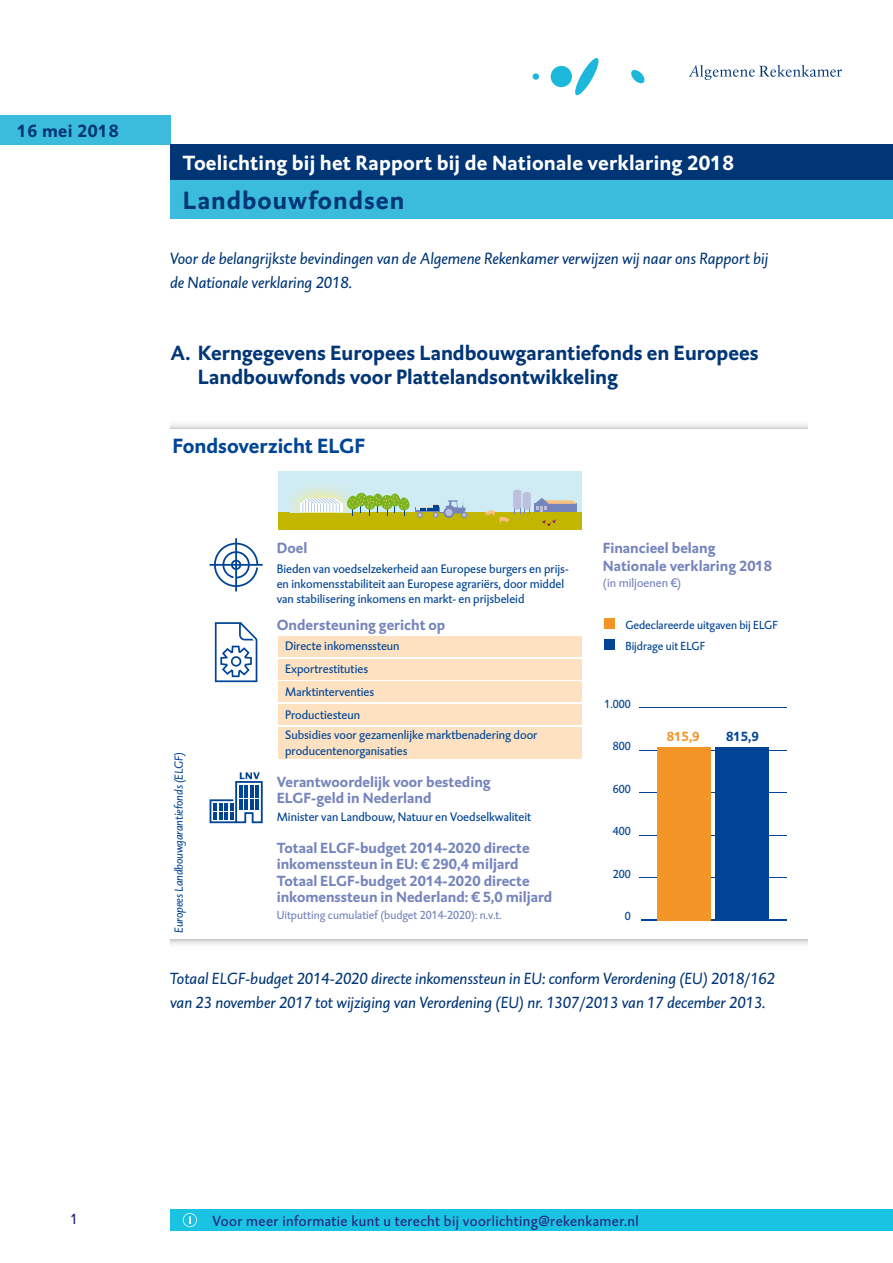
<style>
.page{position:relative;width:893px;height:1263px;background:#fff}
.page>*{position:absolute;margin:0;border:0;box-sizing:border-box;transform-origin:0 0}
.Kop_arcering_PMS_306{font:700 25.5px "DTL Caspari TOT";letter-spacing:.04em;color:#003576}
._6_Kop_2{font:700 21px/24px "DTL Caspari TOT";color:#003576}
.Kop_arcering_diap_do{font:700 21px "DTL Caspari TOT";letter-spacing:.01em;color:#fff}
.t1{font:700 21px "DTL Caspari TOT";color:#004595}
._5_Kop_1{font:700 18px "DTL Caspari TOT";letter-spacing:.03em;color:#003576}
._8_Kop_4__Kop3_zonde{font:italic 16.5px/24px "DTL Caspari TOT";color:#003576}
.t2{font:700 15px/16.5px "DTL Caspari TOT";color:#7684bc}
.t3{font:15px "DTL Caspari TOT";letter-spacing:.03em;color:#25257a}
.t4{font:700 13.5px "DTL Caspari TOT";color:#f39526}
.t5{font:700 13.5px "DTL Caspari TOT";color:#004595}
.t6{font:12.6px/15.1px "DTL Caspari TOT";color:#004595}
.t7{font:12.6px "DTL Caspari TOT";color:#7684bc}
.t8{font:12px/21.3px "DTL Caspari TOT";color:#004595}
.t9{font:12px "DTL Caspari TOT";color:#7684bc}
.t10{font:italic 12px "DTL Caspari TOT";letter-spacing:-.01em;color:#004595}
</style>
<div class="page">
<div style="left:533px;top:73px;width:6px;height:7px;background:#1bb8dc;border-radius:50%"></div>
<div style="left:551px;top:66px;width:21px;height:21px;background:#1bb8dc;border-radius:50%"></div>
<svg style="left:575px;top:58px;width:24px;height:38px"></svg>
<svg style="left:631px;top:70px;width:14px;height:14px"></svg>
<svg style="left:689px;top:65px;width:153px;height:15px"></svg>
<div style="left:170px;top:1210px;width:723px;height:21px;background:#1ac3e2"></div>
<div style="left:0;top:115px;width:170px;height:30px;background:#3bbcdc"></div>
<div style="left:170px;top:145px;width:723px;height:37px;background:#003576"></div>
<div style="left:170px;top:180px;width:723px;height:38px;background:#3bbcdc"></div>
<svg style="left:171px;top:424px;width:637px;height:5px"></svg>
<svg style="left:171px;top:939px;width:637px;height:6px"></svg>
<div style="left:278px;top:636px;width:304px;height:20px;background:#fde1c1"></div>
<div style="left:278px;top:659px;width:304px;height:20px;background:#fde1c1"></div>
<div style="left:278px;top:682px;width:304px;height:20px;background:#fde1c1"></div>
<div style="left:278px;top:704px;width:304px;height:20px;background:#fde1c1"></div>
<div style="left:278px;top:727px;width:304px;height:31px;background:#fde1c1"></div>
<div style="left:278px;top:471px;width:304px;height:58px;background:#cfebf4"></div>
<div style="left:278px;top:512px;width:304px;height:17px;background:#c3b600"></div>
<hr style="left:639px;top:878px;width:148px;height:1px;background:#004595">
<hr style="left:639px;top:835px;width:148px;height:1px;background:#004595">
<hr style="left:639px;top:792px;width:148px;height:1px;background:#004595">
<hr style="left:639px;top:750px;width:148px;height:1px;background:#004595">
<hr style="left:639px;top:707px;width:148px;height:1px;background:#004595">
<hr style="left:641px;top:920px;width:146px;height:1px;background:#004595">
<div style="left:657px;top:747px;width:53px;height:173px;background:#f39526"></div>
<div style="left:716px;top:747px;width:53px;height:173px;background:#004595"></div>
<img style="left:291px;top:487px;width:58px;height:25px">
<svg style="left:485px;top:490px;width:92px;height:37px"></svg>
<svg style="left:300px;top:498px;width:42px;height:14px"></svg>
<svg style="left:347px;top:496px;width:12px;height:14px"></svg>
<svg style="left:398px;top:497px;width:12px;height:13px"></svg>
<svg style="left:349px;top:494px;width:58px;height:22px"></svg>
<svg style="left:415px;top:500px;width:52px;height:18px"></svg>
<svg style="left:215px;top:622px;width:42px;height:60px"></svg>
<svg style="left:210px;top:538px;width:53px;height:53px"></svg>
<svg style="left:210px;top:772px;width:53px;height:51px"></svg>
<div style="left:604px;top:639px;width:11px;height:11px;background:#004595"></div>
<div style="left:604px;top:618px;width:11px;height:11px;background:#f39526"></div>
<h1 class="_5_Kop_1" style="left:17px;top:119px;width:103px">16 mei 2018</h1>
<p class="Kop_arcering_diap_do" style="left:183px;top:148px;width:552px">Toelichting bij het Rapport bij de Nationale verklaring 2018</p>
<p class="Kop_arcering_PMS_306" style="left:183px;top:183px;width:223px">Landbouwfondsen</p>
<p class="_8_Kop_4__Kop3_zonde" style="left:170px;top:246px;width:600px">Voor de belangrijkste bevindingen van de Algemene Rekenkamer verwijzen wij naar ons Rapport bij de Nationale verklaring 2018.</p>
<h2 class="_6_Kop_2" style="left:198px;top:340px;width:562px;text-indent:-28px">A. Kerngegevens Europees Landbouwgarantiefonds en Europees<br>Landbouwfonds voor Plattelandsontwikkeling</h2>
<p class="t1" style="left:172px;top:432px;width:194px">Fondsoverzicht ELGF</p>
<p class="t10" style="left:171px;top:933px;width:183px;rotate:-90deg">Europees Landbouwgarantiefonds (ELGF)</p>
<p class="t2" style="left:277px;top:540px;width:32px">Doel</p>
<p class="t6" style="left:277px;top:561px;width:294px">Bieden van voedselzekerheid aan Europese burgers en prijs&shy;en inkomensstabiliteit aan Europese agrariërs, door middel van stabilisering inkomens en markt- en prijsbeleid</p>
<p class="t2" style="left:277px;top:616px;width:170px">Ondersteuning gericht op</p>
<p class="t6" style="left:285px;top:635px;width:116px;line-height:23px">Directe inkomenssteun<br>Exportrestituties<br>Marktinterventies<br>Productiesteun</p>
<p class="t6" style="left:285px;top:727px;width:254px">Subsidies voor gezamenlijke marktbenadering door producentenorganisaties</p>
<p class="t2" style="left:277px;top:773px;width:215px">Verantwoordelijk voor besteding<br>ELGF-geld in Nederland</p>
<p class="t6" style="left:277px;top:809px;width:256px">Minister van Landbouw, Natuur en Voedselkwaliteit</p>
<p class="t2" style="left:277px;top:839px;width:277px">Totaal ELGF-budget 2014-2020 directe inkomenssteun in EU: € 290,4 miljard Totaal ELGF-budget 2014-2020 directe inkomenssteun in Nederland: € 5,0 miljard</p>
<p class="t9" style="left:277px;top:907px;width:227px">Uitputting cumulatief (budget 2014-2020): n.v.t.</p>
<p class="t2" style="left:603px;top:539px;width:171px;line-height:18px">Financieel belang<br>Nationale verklaring 2018</p>
<p class="t7" style="left:603px;top:574px;width:80px">(in miljoenen €)</p>
<p class="t8" style="left:625px;top:614px;width:154px">Gedeclareerde uitgaven bij ELGF<br>Bijdrage uit ELGF</p>
<p class="t8" style="left:604px;top:693px;width:28px">1.000</p>
<p class="t8" style="left:613px;top:735px;width:19px">800</p>
<p class="t8" style="left:613px;top:778px;width:19px">600</p>
<p class="t8" style="left:613px;top:820px;width:19px">400</p>
<p class="t8" style="left:613px;top:863px;width:19px">200</p>
<p class="t8" style="left:625px;top:905px;width:7px">0</p>
<p class="t4" style="left:667px;top:728px;width:34px">815,9</p>
<p class="t5" style="left:726px;top:728px;width:34px">815,9</p>
<p class="_8_Kop_4__Kop3_zonde" style="left:170px;top:966px;width:606px">Totaal ELGF-budget 2014-2020 directe inkomenssteun in EU: conform Verordening (EU) 2018/162 van 23 november 2017 tot wijziging van Verordening (EU) nr. 1307/2013 van 17 december 2013.</p>
<p class="t3" style="left:71px;top:1209px;width:9px">1</p>
<p class="t3" style="left:213px;top:1212px;width:428px">Voor meer informatie kunt u terecht bij voorlichting@rekenkamer.nl</p>
</div>
